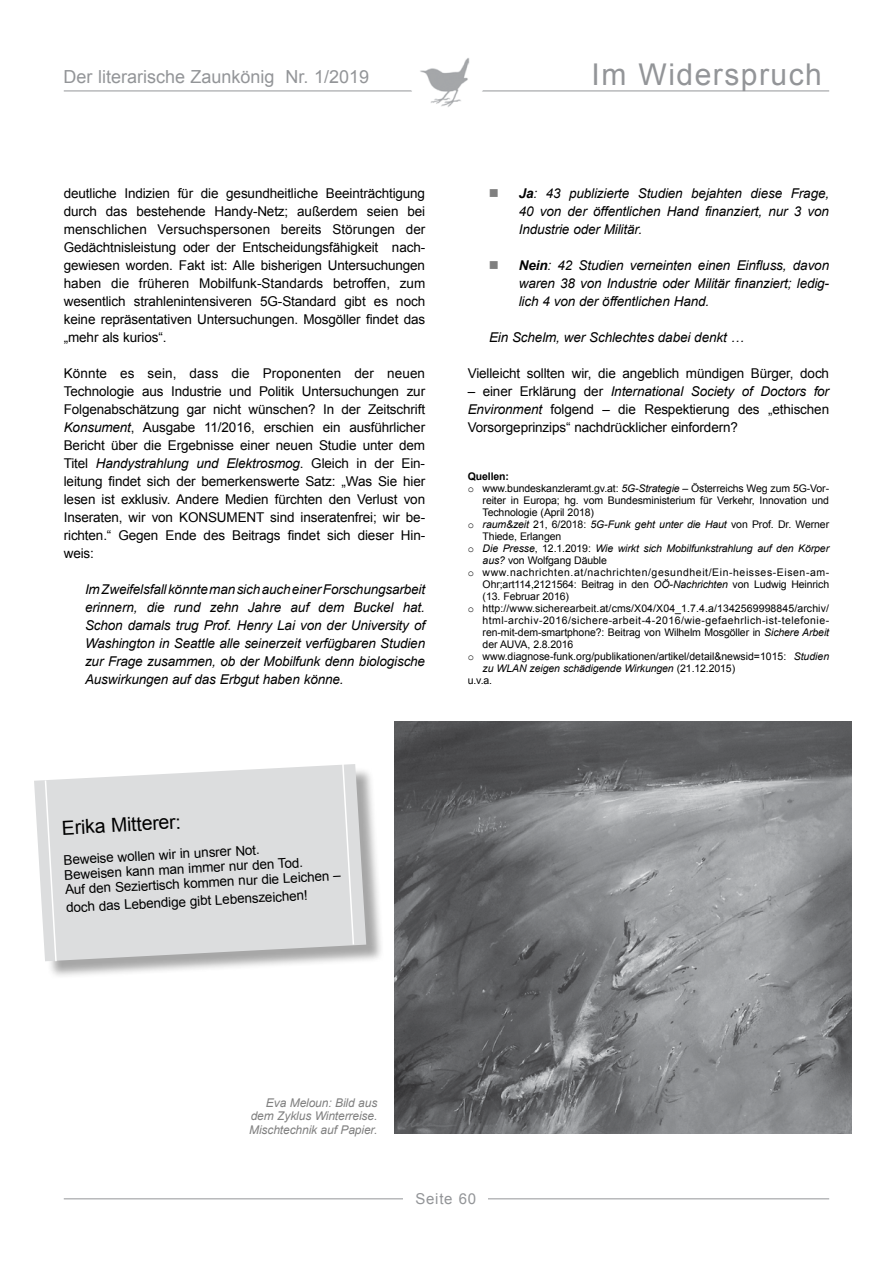
<style>
.page{position:relative;width:893px;height:1263px;background:#fff}
.page>*{position:absolute;margin:0;border:0;box-sizing:border-box;transform-origin:0 0}
.t1{font:30px "Arial";letter-spacing:.05em;color:#939598}
.t2{font:19.5px "Arial";color:#000}
.t3{font:18px "Arial";color:#939598}
.t4{font:15px "Arial";letter-spacing:.05em;color:#939598}
.t5{font:13.5px/18px "Arial";letter-spacing:-.01em;color:#000;text-align:justify}
.t6{font:italic 13.5px/18px "Arial";letter-spacing:-.01em;color:#000;text-align:justify}
.t7{font:italic 12px/13.5px "Arial";letter-spacing:-.01em;color:#808080;text-align:justify}
.t8{font:10.5px "Arial";letter-spacing:-.01em;color:#000}
.t9{font:italic 10.5px "Arial";letter-spacing:-.01em;color:#000}
.t10{font:10.5px "Arial";letter-spacing:.01em;color:#000}
.t11{font:10.5px "Arial";letter-spacing:.045em;color:#000}
.t12{font:10.5px "Arial";letter-spacing:.055em;color:#000}
.t13{font:700 10.5px "Arial";letter-spacing:-.01em;color:#000}
.s1{font-style:italic}
.s2{color:#808080}
.s3{font-weight:700}
.s4{font-family:"Courier New"}
.s5{font-family:"Courier New";font-style:normal}
.s6{font-style:normal}
</style>
<div class="page">
<img style="left:395px;top:721px;width:456px;height:413px">
<div style="left:37px;top:767px;width:348px;height:213px;background:#000;opacity:.35"></div>
<svg style="left:34px;top:765px;width:332px;height:196px;background:#dbdcdd"></svg>
<svg style="left:44px;top:779px;width:14px;height:184px;background:#dfe0e1"></svg>
<svg style="left:341px;top:764px;width:14px;height:182px;background:#dfe0e1"></svg>
<hr style="left:64px;top:91px;width:765px;height:1px;background:#939598">
<div style="left:410px;top:45px;width:69px;height:69px;background:#fff;border-radius:50%"></div>
<hr style="left:64px;top:1198px;width:765px;height:1px;background:#939598">
<div style="left:404px;top:1191px;width:84px;height:27px;background:#fff"></div>
<img style="left:420px;top:58px;width:60px;height:49px">
<div style="left:415px;top:45px;width:69px;height:69px;border:1px solid #fff;border-radius:50%"></div>
<h3 class="t3" style="left:64px;top:65px;width:307px">Der literarische Zaunkönig Nr. 1/2019</h3>
<h1 class="t1" style="left:592px;top:54px;width:232px">Im Widerspruch</h1>
<p class="t5" style="left:64px;top:184px;width:363px">deutliche Indizien für die gesundheitliche Beeinträchtigung durch das bestehende Handy-Netz; außerdem seien bei menschlichen Versuchspersonen bereits Störungen der Gedächtnisleistung oder der Entscheidungsfähigkeit nach&shy;gewiesen worden. Fakt ist: Alle bisherigen Untersuchungen haben die früheren Mobilfunk-Standards betroffen, zum wesentlich strahlenintensiveren 5G-Standard gibt es noch keine repräsentativen Untersuchungen. Mosgöller findet das „mehr als kurios“.</p>
<p class="t5" style="left:64px;top:364px;width:363px">Könnte es sein, dass die Proponenten der neuen Technologie aus Industrie und Politik Untersuchungen zur Folgenabschätzung gar nicht wünschen? In der Zeitschrift <span class="s1">Konsument</span>, Ausgabe 11/2016, erschien ein ausführlicher Bericht über die Ergebnisse einer neuen Studie unter dem Titel <span class="s1">Handystrahlung und Elektrosmog</span>. Gleich in der Ein&shy;leitung findet sich der bemerkenswerte Satz: „Was Sie hier lesen ist exklusiv. Andere Medien fürchten den Verlust von Inseraten, wir von KONSUMENT sind inseratenfrei; wir be&shy;richten.“ Gegen Ende des Beitrags findet sich dieser Hin&shy;weis:</p>
<p class="t6" style="left:85px;top:580px;width:342px">Im Zweifelsfall könnte man sich auch einer Forschungsarbeit erinnern, die rund zehn Jahre auf dem Buckel hat.<br>Schon damals trug Prof. Henry Lai von der University of Washington in Seattle alle seinerzeit verfügbaren Studien zur Frage zusammen, ob der Mobilfunk denn biologische Auswirkungen auf das Erbgut haben könne.</p>
<p class="t6" style="left:519px;top:184px;width:312px;text-indent:-30px"><span class="s2">■</span> <span class="s3">Ja</span>: 43 publizierte Studien bejahten diese Frage, 40 von der öffentlichen Hand finanziert, nur 3 von Industrie oder Militär.</p>
<p class="t6" style="left:519px;top:256px;width:312px;text-indent:-30px"><span class="s2">■</span> <span class="s3">Nein</span>: 42 Studien verneinten einen Einfluss, davon waren 38 von Industrie oder Militär finanziert; ledig&shy;lich 4 von der öffentlichen Hand.</p>
<p class="t6" style="left:489px;top:328px;width:257px">Ein Schelm, wer Schlechtes dabei denkt …</p>
<p class="t5" style="left:468px;top:364px;width:363px">Vielleicht sollten wir, die angeblich mündigen Bürger, doch</p>
<p class="t5" style="left:468px;top:382px;width:363px">– einer Erklärung der <span class="s1">International Society of Doctors for Environment</span> folgend – die Respektierung des „ethischen Vorsorgeprinzips“ nachdrücklicher einfordern?</p>
<p class="t13" style="left:468px;top:469px;width:43px">Quellen:</p>
<p class="t8" style="left:468px;top:481px;width:363px"><span class="s4">o</span> www.bundeskanzleramt.gv.at: <span class="s1">5G-Strategie –</span> Österreichs Weg zum 5G-Vor-</p>
<p class="t8" style="left:483px;top:493px;width:348px">reiter in Europa; hg. vom Bundesministerium für Verkehr, Innovation und</p>
<p class="t8" style="left:483px;top:505px;width:113px">Technologie (April 2018)</p>
<p class="t9" style="left:468px;top:518px;width:363px"><span class="s5">o</span> raum&amp;zeit <span class="s6">21, 6/2018:</span> 5G-Funk geht unter die Haut <span class="s6">von Prof. Dr. Werner</span></p>
<p class="t8" style="left:483px;top:529px;width:80px">Thiede, Erlangen</p>
<p class="t9" style="left:468px;top:542px;width:363px"><span class="s5">o</span> Die Presse<span class="s6">, 12.1.2019:</span> Wie wirkt sich Mobilfunkstrahlung auf den Körper</p>
<p class="t8" style="left:483px;top:553px;width:126px"><span class="s1">aus?</span> von Wolfgang Däuble</p>
<p class="t12" style="left:468px;top:565px;width:363px"><span class="s4">o</span> www.nachrichten.at/nachrichten/gesundheit/Ein-heisses-Eisen-am-</p>
<p class="t8" style="left:483px;top:577px;width:348px">Ohr;art114,2121564: Beitrag in den <span class="s1">OÖ-Nachrichten</span> von Ludwig Heinrich</p>
<p class="t8" style="left:483px;top:589px;width:88px">(13. Februar 2016)</p>
<p class="t10" style="left:468px;top:601px;width:363px"><span class="s4">o</span> http://www.sicherearbeit.at/cms/X04/X04_1.7.4.a/1342569998845/archiv/</p>
<p class="t11" style="left:483px;top:613px;width:348px">html-archiv-2016/sichere-arbeit-4-2016/wie-gefaehrlich-ist-telefonie-</p>
<p class="t8" style="left:483px;top:625px;width:348px">ren-mit-dem-smartphone?: Beitrag von Wilhelm Mosgöller in <span class="s1">Sichere Arbeit</span></p>
<p class="t8" style="left:483px;top:637px;width:92px">der AUVA, 2.8.2016</p>
<p class="t8" style="left:468px;top:649px;width:363px"><span class="s4">o</span> www.diagnose-funk.org/publikationen/artikel/detail&amp;newsid=1015: <span class="s1">Studien</span></p>
<p class="t9" style="left:483px;top:662px;width:254px">zu WLAN zeigen schädigende Wirkungen <span class="s6">(21.12.2015)</span></p>
<p class="t8" style="left:468px;top:673px;width:26px">u.v.a.</p>
<h2 class="t2" style="left:61px;top:815px;width:121px;rotate:-3deg">Erika Mitterer:</h2>
<p class="t5" style="left:63px;top:852px;width:277px;line-height:15px;text-align:left;rotate:-3deg">Beweise wollen wir in unsrer Not.<br>Beweisen kann man immer nur den Tod.<br>Auf den Seziertisch kommen nur die Leichen –</p>
<p class="t5" style="left:66px;top:899px;width:243px;rotate:-3deg">doch das Lebendige gibt Lebenszeichen!</p>
<p class="t7" style="left:249px;top:1096px;width:130px;text-indent:17px">Eva Meloun: Bild aus dem Zyklus Winterreise.<br>Mischtechnik auf Papier.</p>
<p class="t4" style="left:415px;top:1188px;width:62px">Seite 60</p>
</div>
